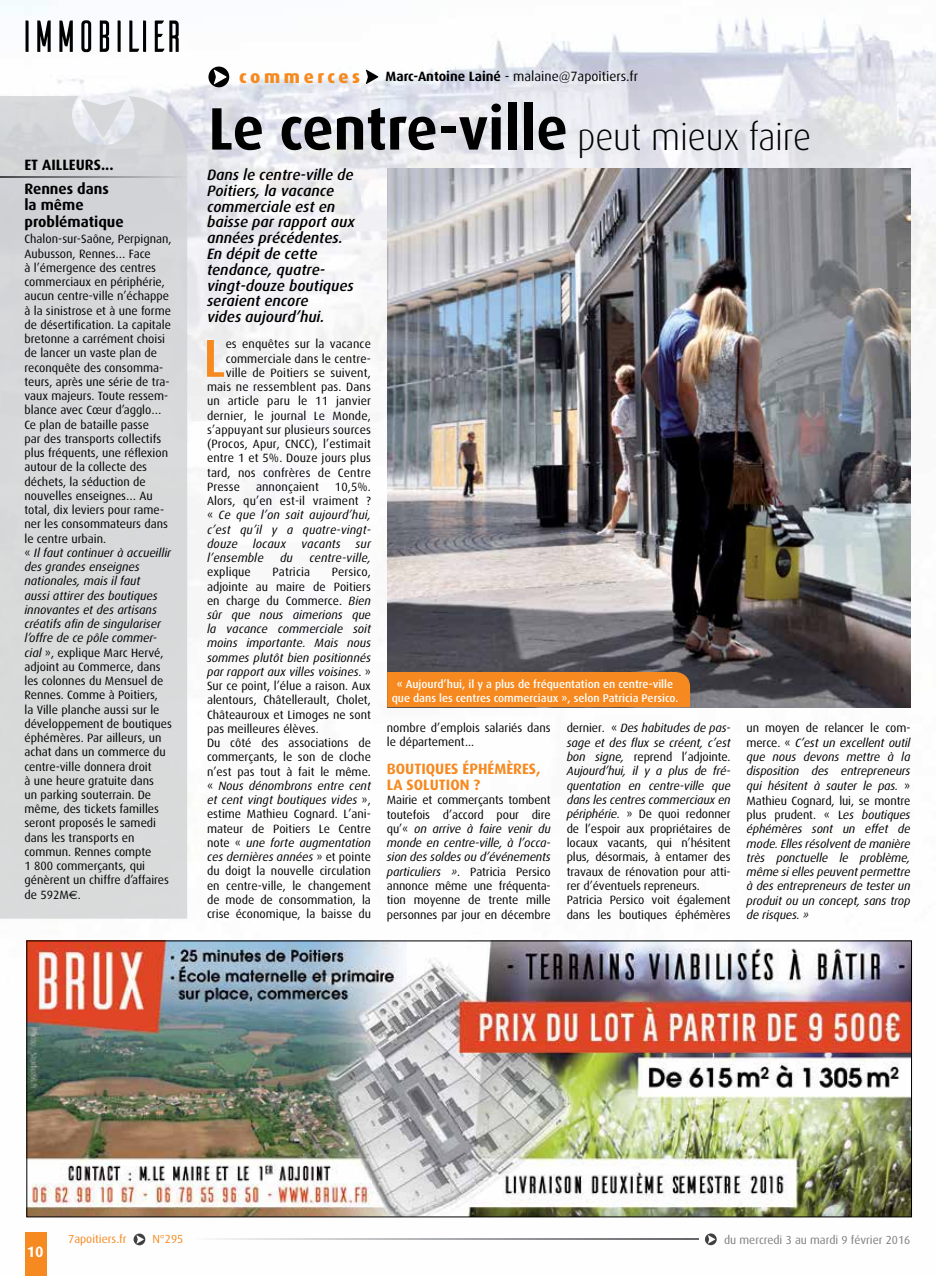
<style>
.page{position:relative;width:936px;height:1276px;background:#fff}
.page>*{position:absolute;margin:0;border:0;box-sizing:border-box;transform-origin:0 0}
.t1{font:700 60px "Dax";color:#000;scale:.95 1}
.t2{font:500 53.4px "Dax";color:#f6891f}
.t3{font:800 18px "Dax";letter-spacing:.2em;color:#f6891f}
.t4{font:italic 500 15px/15.8px "Dax";color:#000}
.t5{font:700 15px/24px "Dax";color:#000}
.t6{font:700 15px/16.5px "Dax";color:#f6891f}
.t7{font:700 15px "Dax";color:#fff}
.t8{font:13.5px "Dax";color:#000}
.t9{font:12px/14.2px "Dax";color:#000}
.t10{font:italic 12px/14.4px "Dax";letter-spacing:.01em;color:#000;text-align:justify}
.t11{font:11.7px "Dax";color:#7c7e81}
.t12{font:11.7px "Dax";color:#f6891f}
.t13{font:500 11.25px/13.5px "Dax";color:#fff;text-align:center}
.s1{font-style:italic}
.s2{font-family:"Euro Sans"}
.s3{font-weight:700}
.s4{font-weight:300;font-size:37.5px}
.s5{font-style:normal}
</style>
<div class="page">
<img style="left:0;top:0;width:935px;height:1276px">
<div style="left:26px;top:1232px;width:21px;height:44px;background:#f6891f"></div>
<svg style="left:133px;top:1233px;width:12px;height:12px"></svg>
<svg style="left:705px;top:1233px;width:11px;height:12px"></svg>
<svg style="left:193px;top:1239px;width:505px;height:1px"></svg>
<img style="left:387px;top:169px;width:523px;height:538px">
<div style="left:387px;top:672px;width:303px;height:35px;background:#f6891f"></div>
<div style="left:0;top:96px;width:187px;height:822px;background:#d8d9da"></div>
<svg style="left:0;top:176px;width:187px;height:1px"></svg>
<svg style="left:26px;top:20px;width:153px;height:32px"></svg>
<svg style="left:366px;top:70px;width:12px;height:14px"></svg>
<svg style="left:208px;top:67px;width:21px;height:20px"></svg>
<img style="left:29px;top:942px;width:880px;height:273px">
<p class="t5" style="left:24px;top:153px;width:91px">et ailleurs...<br>Rennes dans</p>
<p class="t5" style="left:24px;top:197px;width:101px;line-height:16.5px">la même problématique</p>
<p class="t9" style="left:24px;top:232px;width:149px">Chalon-sur-Saône, Perpignan,<br>Aubusson, Rennes… Face<br>à l’émergence des centres commerciaux en périphérie, aucun centre-ville n’échappe à la sinistrose et à une forme de désertification. La capitale bretonne a carrément choisi de lancer un vaste plan de reconquête des consomma&shy;teurs, après une série de tra&shy;vaux majeurs. Toute ressem&shy;blance avec Cœur d’agglo…<br>Ce plan de bataille passe<br>par des transports collectifs plus fréquents, une réflexion autour de la collecte des déchets, la séduction de nouvelles enseignes… Au total, dix leviers pour rame&shy;ner les consommateurs dans le centre urbain.<br>« <span class="s1">Il faut continuer à accueillir des grandes enseignes nationales, mais il faut<br>aussi attirer des boutiques innovantes et des artisans créatifs afin de singulariser l’offre de ce pôle commer&shy;cial</span> », explique Marc Hervé, adjoint au Commerce, dans les colonnes du Mensuel de<br>Rennes. Comme à Poitiers,<br>la Ville planche aussi sur le développement de boutiques éphémères. Par ailleurs, un achat dans un commerce du centre-ville donnera droit<br>à une heure gratuite dans<br>un parking souterrain. De même, des tickets familles seront proposés le samedi dans les transports en commun. Rennes compte<br>1 800 commerçants, qui génèrent un chiffre d’affaires de 592M<span class="s2">€</span>.</p>
<h3 class="t3" style="left:239px;top:66px;width:122px">commerces</h3>
<p class="t8" style="left:385px;top:69px;width:254px"><span class="s3">Marc-Antoine Lainé</span> - malaine@7apoitiers.fr</p>
<h1 class="t1" style="left:208px;top:95px;width:636px">Le centre-ville <span class="s4">peut mieux faire</span></h1>
<p class="t4" style="left:207px;top:167px;width:149px">Dans le centre-ville de<br>Poitiers, la vacance commerciale est en baisse par rapport aux années précédentes.<br>En dépit de cette tendance, quatre&shy;vingt-douze boutiques seraient encore<br>vides aujourd’hui.</p>
<h2 class="t2" style="left:203px;top:328px;width:24px">L</h2>
<p class="t9" style="left:226px;top:337px;width:147px">es enquêtes sur la vacance</p>
<p class="t9" style="left:226px;top:351px;width:147px">commerciale dans le centre-</p>
<p class="t9" style="left:226px;top:365px;width:147px">ville de Poitiers se suivent,</p>
<p class="t9" style="left:207px;top:380px;width:165px">mais ne ressemblent pas. Dans</p>
<p class="t9" style="left:207px;top:394px;width:165px">un article paru le 11 janvier</p>
<p class="t9" style="left:207px;top:408px;width:165px">dernier, le journal Le Monde,</p>
<p class="t9" style="left:207px;top:422px;width:165px">s’appuyant sur plusieurs sources</p>
<p class="t9" style="left:207px;top:437px;width:165px">(Procos, Apur, CNCC), l’estimait</p>
<p class="t9" style="left:207px;top:451px;width:165px">entre 1 et 5%. Douze jours plus</p>
<p class="t9" style="left:207px;top:465px;width:165px">tard, nos confrères de Centre</p>
<p class="t9" style="left:207px;top:479px;width:34px">Presse</p>
<p class="t9" style="left:256px;top:479px;width:64px">annonçaient</p>
<p class="t10" style="left:207px;top:479px;width:165px;text-indent:128px"><span class="s5">10,5%.<br>Alors, qu’en est-il vraiment ? «</span> Ce que l’on sait aujourd’hui, c’est qu’il y a quatre-vingt&shy;douze locaux vacants sur l’ensemble</p>
<p class="t10" style="left:280px;top:551px;width:14px">du</p>
<p class="t10" style="left:309px;top:551px;width:63px">centre-ville,</p>
<p class="t9" style="left:207px;top:565px;width:45px">explique</p>
<p class="t9" style="left:272px;top:565px;width:39px">Patricia</p>
<p class="t9" style="left:207px;top:565px;width:165px;text-indent:125px">Persico, adjointe au maire de Poitiers en charge du Commerce. <span class="s1">Bien sûr que nous aimerions que la vacance commerciale soit moins importante. Mais nous sommes plutôt bien positionnés par rapport aux villes voisines</span>. »<br>Sur ce point, l’élue a raison. Aux alentours, Châtellerault, Cholet,<br>Châteauroux et Limoges ne sont pas meilleures élèves.<br>Du côté des associations de commerçants, le son de cloche n’est pas tout à fait le même. « <span class="s1">Nous dénombrons entre cent et cent vingt boutiques vides</span> », estime Mathieu Cognard. L’ani&shy;mateur de Poitiers Le Centre note « <span class="s1">une forte augmentation ces dernières années</span> » et pointe du doigt la nouvelle circulation en centre-ville, le changement de mode de consommation, la crise économique, la baisse du</p>
<p class="t13" style="left:391px;top:678px;width:288px">« Aujourd’hui, il y a plus de fréquentation en centre-ville que dans les centres commerciaux », selon Patricia Persico.</p>
<p class="t9" style="left:387px;top:721px;width:165px">nombre d’emplois salariés dans le département...</p>
<p class="t6" style="left:387px;top:760px;width:155px">boutiques éphémères, la solution ?</p>
<p class="t9" style="left:387px;top:793px;width:165px;text-align:justify">Mairie et commerçants tombent toutefois d’accord pour dire qu’« <span class="s1">on arrive à faire venir du monde en centre-ville, à l’occa&shy;sion des soldes ou d’événements particuliers »</span>. Patricia Persico annonce même une fréquenta&shy;tion moyenne de trente mille personnes par jour en décembre</p>
<p class="t9" style="left:566px;top:721px;width:165px">dernier. « <span class="s1">Des habitudes de pas&shy;sage et des flux se créent, c’est bon signe,</span> reprend l’adjointe.<br><span class="s1">Aujourd’hui, il y a plus de fré&shy;quentation en centre-ville que dans les centres commerciaux en périphérie.</span> » De quoi redonner de l’espoir aux propriétaires de locaux vacants, qui n’hésitent plus, désormais, à entamer des travaux de rénovation pour atti&shy;rer d’éventuels repreneurs.<br>Patricia Persico voit également dans les boutiques éphémères</p>
<p class="t10" style="left:746px;top:721px;width:165px"><span class="s5">un moyen de relancer le com&shy;merce. «</span> C’est un excellent outil que nous devons mettre à la disposition des entrepreneurs qui hésitent à sauter le pas. <span class="s5">» Mathieu Cognard, lui, se montre plus prudent. « L</span>es boutiques éphémères sont un effet de mode. Elles résolvent de manière très ponctuelle le problème, même si elles peuvent permettre à des entrepreneurs de tester un produit ou un concept, sans trop de risques. »</p>
<p class="t7" style="left:27px;top:1243px;width:18px">10</p>
<p class="t12" style="left:68px;top:1233px;width:60px">7apoitiers.fr</p>
<p class="t12" style="left:152px;top:1233px;width:32px">N°295</p>
<p class="t11" style="left:724px;top:1233px;width:188px">du mercredi 3 au mardi 9 février 2016</p>
</div>
